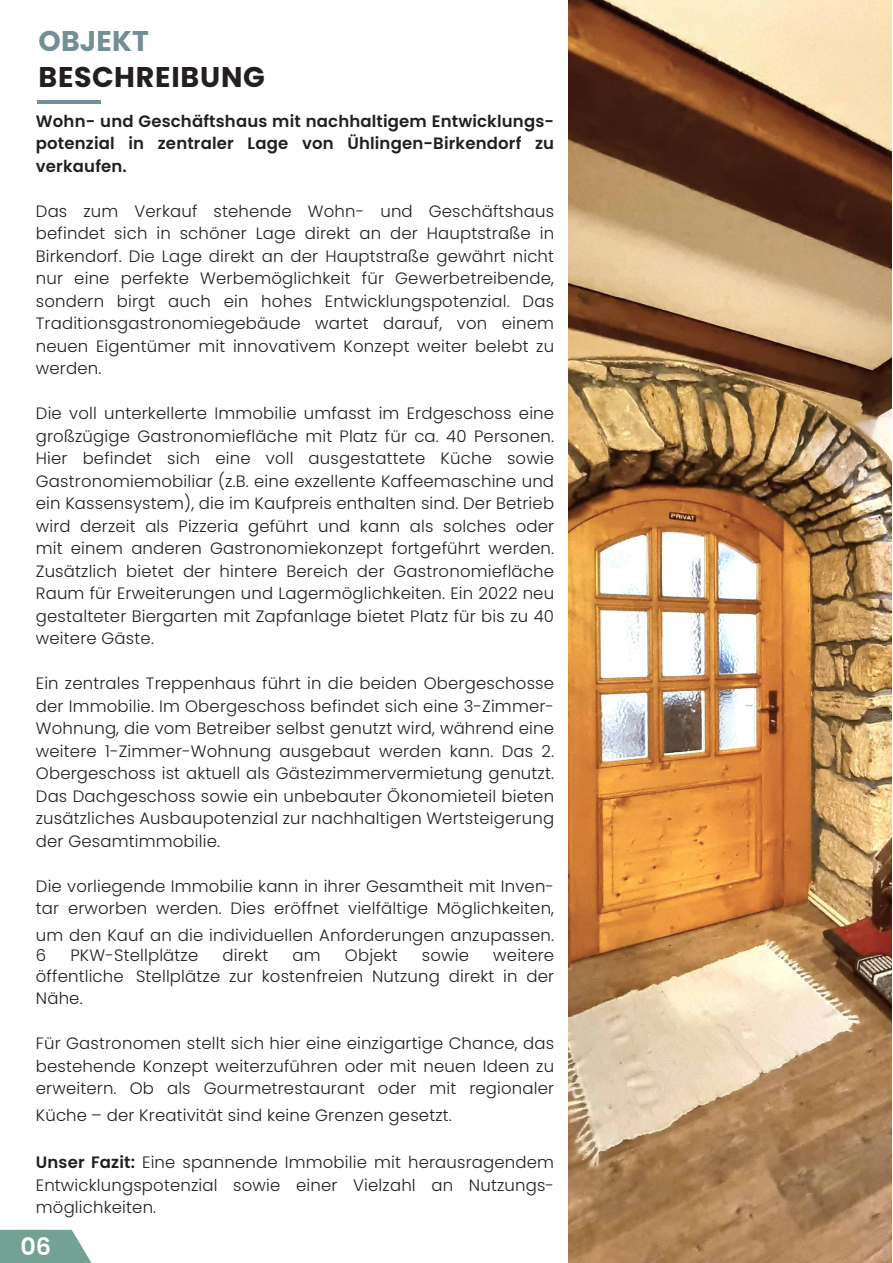
<style>
.page{position:relative;width:893px;height:1263px;background:#fff}
.page>*{position:absolute;margin:0;border:0;box-sizing:border-box;transform-origin:0 0}
.t1{font:700 28.5px/36px "Poppins";letter-spacing:.02em;color:#231f20}
.t2{font:600 24px "Poppins";color:#fff}
.t3{font:300 16.5px/22.5px "Poppins";letter-spacing:.01em;color:#231f20;text-align:justify}
.t4{font:600 16.5px/22.5px "Poppins";letter-spacing:.01em;color:#231f20;text-align:justify}
.s1{color:#748e97}
.s2{font-weight:600}
</style>
<div class="page">
<img style="left:568px;top:0;width:323px;height:1263px">
<hr style="left:37px;top:100px;width:64px;height:4px;background:#748e97">
<svg style="left:0;top:1230px;width:91px;height:33px;background:#81aa9e"></svg>
<p class="t1" style="left:39px;top:24px;width:228px"><span class="s1">OBJEKT<br></span>BESCHREIBUNG</p>
<p class="t4" style="left:36px;top:110px;width:520px">Wohn- und Geschäftshaus mit nachhaltigem Entwicklungs&shy;potenzial in zentraler Lage von Ühlingen-Birkendorf zu verkaufen.</p>
<p class="t3" style="left:36px;top:200px;width:520px">Das zum Verkauf stehende Wohn- und Geschäftshaus befindet sich in schöner Lage direkt an der Hauptstraße in Birkendorf. Die Lage direkt an der Hauptstraße gewährt nicht nur eine perfekte Werbemöglichkeit für Gewerbetreibende, sondern birgt auch ein hohes Entwicklungspotenzial. Das Traditionsgastronomiegebäude wartet darauf, von einem neuen Eigentümer mit innovativem Konzept weiter belebt zu werden.</p>
<p class="t3" style="left:36px;top:402px;width:520px">Die voll unterkellerte Immobilie umfasst im Erdgeschoss eine großzügige Gastronomiefläche mit Platz für ca. 40 Personen.<br>Hier befindet sich eine voll ausgestattete Küche sowie Gastronomiemobiliar (z.B. eine exzellente Kaffeemaschine und ein Kassensystem), die im Kaufpreis enthalten sind. Der Betrieb wird derzeit als Pizzeria geführt und kann als solches oder mit einem anderen Gastronomiekonzept fortgeführt werden.<br>Zusätzlich bietet der hintere Bereich der Gastronomiefläche Raum für Erweiterungen und Lagermöglichkeiten. Ein 2022 neu gestalteter Biergarten mit Zapfanlage bietet Platz für bis zu 40 weitere Gäste.</p>
<p class="t3" style="left:36px;top:672px;width:520px">Ein zentrales Treppenhaus führt in die beiden Obergeschosse der Immobilie. Im Obergeschoss befindet sich eine 3-Zimmer-Wohnung, die vom Betreiber selbst genutzt wird, während eine weitere 1-Zimmer-Wohnung ausgebaut werden kann. Das 2.<br>Obergeschoss ist aktuell als Gästezimmervermietung genutzt.<br>Das Dachgeschoss sowie ein unbebauter Ökonomieteil bieten zusätzliches Ausbaupotenzial zur nachhaltigen Wertsteigerung der Gesamtimmobilie.</p>
<p class="t3" style="left:36px;top:875px;width:520px">Die vorliegende Immobilie kann in ihrer Gesamtheit mit Inven&shy;tar erworben werden. Dies eröffnet vielfältige Möglichkeiten,</p>
<p class="t3" style="left:36px;top:925px;width:520px;line-height:20.5px">um den Kauf an die individuellen Anforderungen anzupassen.<br>6</p>
<p class="t3" style="left:36px;top:945px;width:520px;line-height:20.5px;text-align:right">weitere<br>öffentliche Stellplätze zur kostenfreien Nutzung direkt in der</p>
<p class="t3" style="left:36px;top:987px;width:48px">Nähe.</p>
<p class="t3" style="left:36px;top:1032px;width:520px">Für Gastronomen stellt sich hier eine einzigartige Chance, das bestehende Konzept weiterzuführen oder mit neuen Ideen zu erweitern. Ob als Gourmetrestaurant oder mit regionaler</p>
<p class="t3" style="left:36px;top:1104px;width:417px">Küche – der Kreativität sind keine Grenzen gesetzt.</p>
<p class="t3" style="left:36px;top:1151px;width:520px"><span class="s2">Unser Fazit:</span> Eine spannende Immobilie mit herausragendem Entwicklungspotenzial sowie einer Vielzahl an Nutzungs&shy;möglichkeiten.</p>
<p class="t2" style="left:21px;top:1233px;width:32px">06</p>
<p class="t3" style="left:70px;top:944px;width:129px">PKW-Stellplätze</p>
<p class="t3" style="left:223px;top:944px;width:47px">direkt</p>
<p class="t3" style="left:293px;top:944px;width:30px">am</p>
<p class="t3" style="left:345px;top:944px;width:54px">Objekt</p>
<p class="t3" style="left:422px;top:944px;width:49px">sowie</p>
</div>
